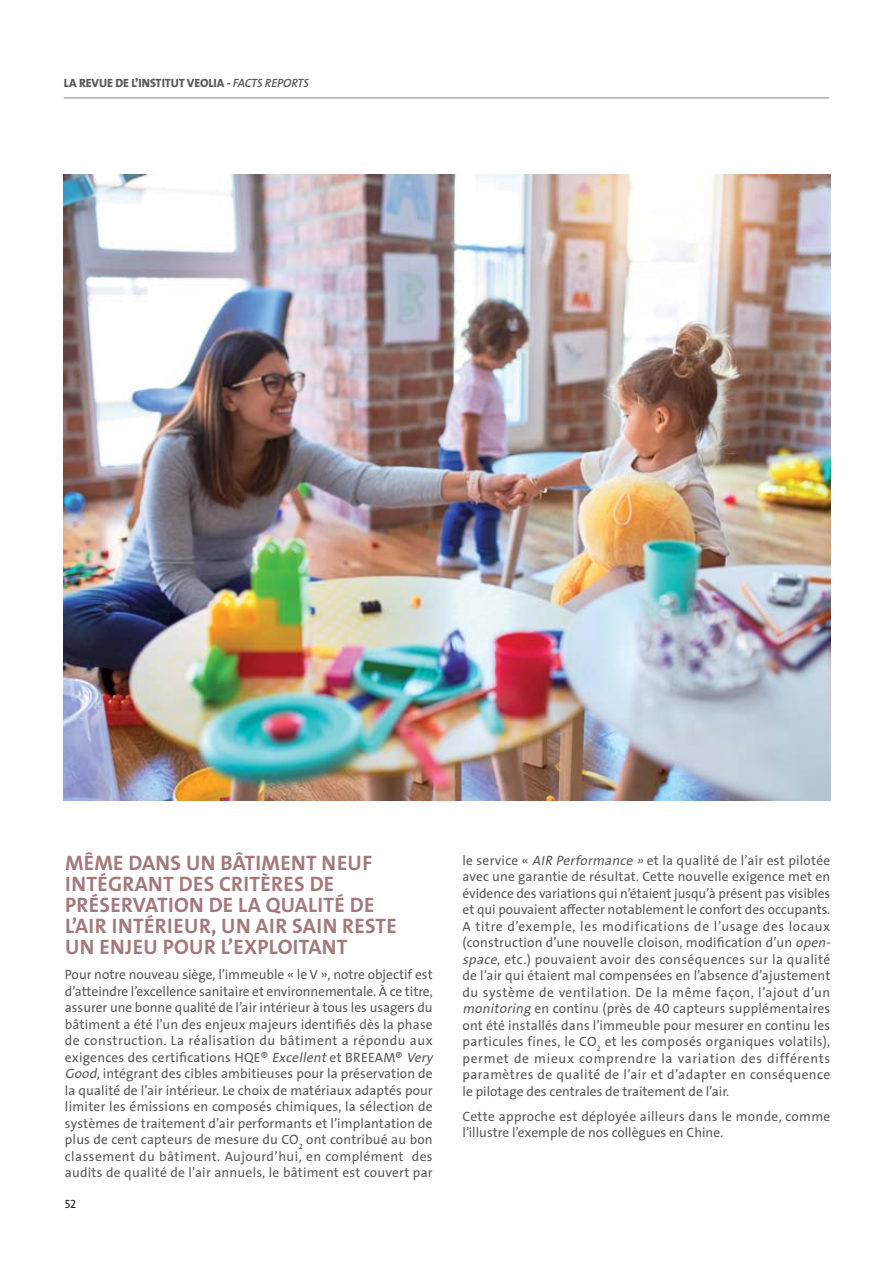
<style>
.page{position:relative;width:893px;height:1263px;background:#fff}
.page>*{position:absolute;margin:0;border:0;box-sizing:border-box;transform-origin:0 0}
.t1{font:21px/21px "The Sans Veolia W7 Bld";letter-spacing:.015em;color:#a37a7c}
.t2{font:13.5px/16.5px "The Sans Veolia W5 Pla";letter-spacing:.015em;color:#58595b}
.t3{font:12px "The Sans Veolia W8 Ex Bld";letter-spacing:-.005em;color:#58595b}
.t4{font:12px "The Sans Veolia W5 Pla";color:#231f20}
.s1{font-family:"The Sans Veolia W6 Se Bld It"}
.s2{font-style:italic}
</style>
<div class="page">
<img style="left:64px;top:174px;width:766px;height:626px">
<hr style="left:64px;top:98px;width:765px;height:1px;background:#808285">
<p class="t3" style="left:64px;top:77px;width:246px">LA REVUE DE L’INSTITUT VEOLIA - <span class="s1">FACTS REPORTS</span></p>
<h1 class="t1" style="left:65px;top:854px;width:333px">MÊME DANS UN BÂTIMENT NEUF<br>INTÉGRANT DES CRITÈRES DE<br>PRÉSERVATION DE LA QUALITÉ DE<br>L’AIR INTÉRIEUR, UN AIR SAIN RESTE<br>UN ENJEU POUR L’EXPLOITANT</h1>
<p class="t2" style="left:65px;top:967px;width:369px;text-align:justify">Pour notre nouveau siège, l’immeuble « le V », notre objectif est d’atteindre l’excellence sanitaire et environnementale. À ce titre, assurer une bonne qualité de l’air intérieur à tous les usagers du bâtiment a été l’un des enjeux majeurs identifiés dès la phase de construction. La réalisation du bâtiment a répondu aux exigences des certifications HQE® <span class="s2">Excellent</span> et BREEAM® <span class="s2">Very Good</span>, intégrant des cibles ambitieuses pour la préservation de la qualité de l’air intérieur. Le choix de matériaux adaptés pour limiter les émissions en composés chimiques, la sélection de systèmes de traitement d’air performants et l’implantation de plus de cent capteurs de mesure du CO<sub>2</sub> ont contribué au bon classement du bâtiment. Aujourd’hui, en complément des audits de qualité de l’air annuels, le bâtiment est couvert par</p>
<p class="t4" style="left:65px;top:1198px;width:13px">52</p>
<p class="t2" style="left:462px;top:852px;width:372px">le service « <span class="s2">AIR Performance »</span> et la qualité de l’air est pilotée avec une garantie de résultat. Cette nouvelle exigence met en évidence des variations qui n’étaient jusqu’à présent pas visibles et qui pouvaient affecter notablement le confort des occupants.<br>A titre d’exemple, les modifications de l’usage des locaux (construction d’une nouvelle cloison, modification d’un <span class="s2">open&shy;space</span>, etc.) pouvaient avoir des conséquences sur la qualité de l’air qui étaient mal compensées en l’absence d’ajustement du système de ventilation. De la même façon, l’ajout d’un <span class="s2">monitoring</span> en continu (près de 40 capteurs supplémentaires ont été installés dans l’immeuble pour mesurer en continu les particules fines, le CO<sub>2</sub> et les composés organiques volatils), permet de mieux comprendre la variation des différents paramètres de qualité de l’air et d’adapter en conséquence le pilotage des centrales de traitement de l’air.</p>
<p class="t2" style="left:462px;top:1108px;width:369px">Cette approche est déployée ailleurs dans le monde, comme l’illustre l’exemple de nos collègues en Chine.</p>
</div>
